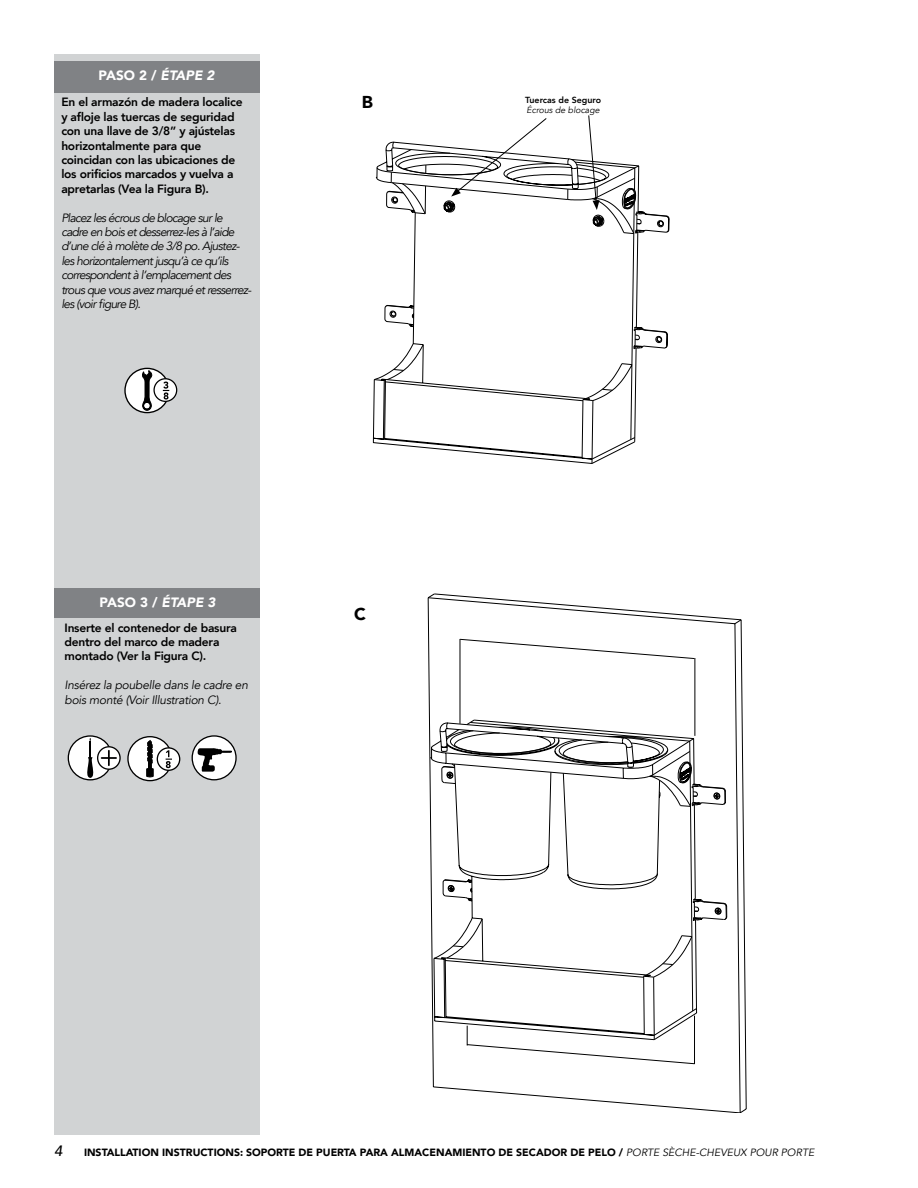
<style>
.page{position:relative;width:918px;height:1188px;background:#fff}
.page>*{position:absolute;margin:0;border:0;box-sizing:border-box;transform-origin:0 0}
.t1{font:900 17.25px "Avenir";color:#000}
.t2{font:italic 500 15px "Avenir";color:#000}
.t3{font:900 13.5px "Avenir";color:#fff}
.t4{font:800 12px/14.4px "Avenir";letter-spacing:-.02em;color:#000}
.t5{font:italic 12px/14.4px "Avenir";letter-spacing:-.06em;color:#000}
.t6{font:italic 12px/14.4px "Avenir";letter-spacing:-.02em;color:#000}
.t7{font:900 10.5px "Avenir";color:#000}
.t8{font:800 8.85px "Avenir";color:#000}
.t9{font:italic 8.85px "Avenir";color:#000}
.s1{font-style:italic}
.s2{font-weight:400;font-style:italic}
</style>
<div class="page">
<div style="left:54px;top:54px;width:206px;height:1080px;background:#d1d3d4"></div>
<div style="left:54px;top:61px;width:205px;height:32px;background:#808285"></div>
<div style="left:54px;top:588px;width:205px;height:30px;background:#808285"></div>
<svg style="left:385px;top:212px;width:284px;height:252px"></svg>
<svg style="left:376px;top:115px;width:269px;height:119px"></svg>
<svg style="left:428px;top:594px;width:318px;height:519px"></svg>
<svg style="left:442px;top:766px;width:285px;height:154px"></svg>
<hr style="left:695px;top:658px;width:1px;height:78px;background:#000">
<svg style="left:459px;top:639px;width:236px;height:20px"></svg>
<hr style="left:460px;top:639px;width:1px;height:85px;background:#000">
<hr style="left:694px;top:1016px;width:1px;height:48px;background:#000">
<svg style="left:466px;top:1026px;width:229px;height:39px"></svg>
<div style="left:125px;top:368px;width:44px;height:45px;background:#fff;border-radius:50%"></div>
<div style="left:124px;top:368px;width:46px;height:45px;border:1px solid #000;border-radius:50%"></div>
<svg style="left:142px;top:371px;width:10px;height:40px"></svg>
<svg style="left:154px;top:379px;width:23px;height:22px"></svg>
<div style="left:153px;top:378px;width:24px;height:24px;border:1px solid #000;border-radius:50%"></div>
<svg style="left:163px;top:382px;width:6px;height:18px"></svg>
<svg style="left:192px;top:736px;width:44px;height:44px"></svg>
<div style="left:192px;top:735px;width:45px;height:45px;border:1px solid #000;border-radius:50%"></div>
<div style="left:68px;top:736px;width:44px;height:44px;background:#fff;border-radius:50%"></div>
<div style="left:68px;top:735px;width:45px;height:45px;border:1px solid #000;border-radius:50%"></div>
<svg style="left:87px;top:738px;width:7px;height:40px"></svg>
<svg style="left:98px;top:747px;width:22px;height:22px"></svg>
<div style="left:97px;top:746px;width:24px;height:24px;border:1px solid #000;border-radius:50%"></div>
<svg style="left:102px;top:751px;width:14px;height:14px"></svg>
<svg style="left:198px;top:748px;width:34px;height:24px"></svg>
<div style="left:128px;top:737px;width:44px;height:44px;background:#fff;border-radius:50%"></div>
<div style="left:127px;top:736px;width:46px;height:45px;border:1px solid #000;border-radius:50%"></div>
<svg style="left:146px;top:740px;width:8px;height:37px"></svg>
<svg style="left:157px;top:748px;width:23px;height:22px"></svg>
<div style="left:157px;top:747px;width:23px;height:24px;border:1px solid #000;border-radius:50%"></div>
<svg style="left:166px;top:750px;width:6px;height:18px"></svg>
<p class="t3" style="left:99px;top:64px;width:117px">PASO 2 / <span class="s1">ÉTAPE 2</span></p>
<p class="t4" style="left:61px;top:95px;width:183px">En el armazón de madera localice y afloje las tuercas de seguridad con una llave de 3/8” y ajústelas horizontalmente para que coincidan con las ubicaciones de los orificios marcados y vuelva a apretarlas (Vea la Figura B).</p>
<p class="t5" style="left:61px;top:210px;width:192px">Placez les écrous de blocage sur le cadre en bois et desserrez-les à l’aide d’une clé à molète de 3/8 po. Ajustez&shy;les horizontalement jusqu’à ce qu’ils correspondent à l’emplacement des trous que vous avez marqué et resserrez&shy;les (voir figure B).</p>
<h1 class="t1" style="left:362px;top:87px;width:13px">B</h1>
<p class="t3" style="left:100px;top:591px;width:117px">PASO 3 / <span class="s1">ÉTAPE 3</span></p>
<p class="t4" style="left:65px;top:620px;width:174px">Inserte el contenedor de basura dentro del marco de madera montado (Ver la Figura C).</p>
<p class="t6" style="left:65px;top:678px;width:185px">Insérez la poubelle dans le cadre en bois monté (Voir Illustration C).</p>
<h1 class="t1" style="left:354px;top:599px;width:13px">C</h1>
<p class="t8" style="left:525px;top:93px;width:77px">Tuercas de Seguro</p>
<p class="t9" style="left:527px;top:105px;width:75px">Écrous de blocage</p>
<p class="t2" style="left:54px;top:1142px;width:10px">4</p>
<p class="t7" style="left:84px;top:1143px;width:732px">INSTALLATION INSTRUCTIONS: SOPORTE DE PUERTA PARA ALMACENAMIENTO DE SECADOR DE PELO / <span class="s2">PORTE SÈCHE-CHEVEUX POUR PORTE</span></p>
</div>
